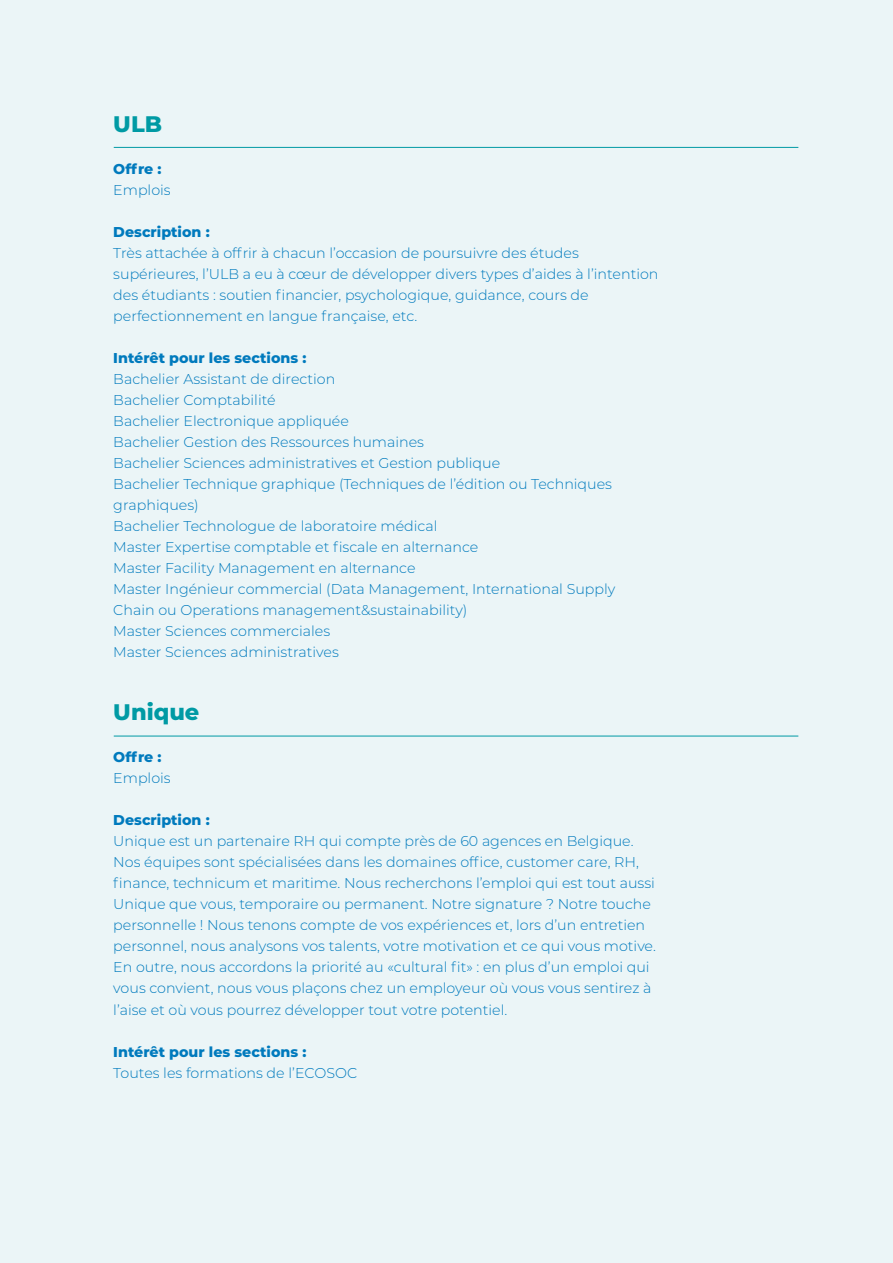
<style>
.page{position:relative;width:893px;height:1263px;background:#ebf5f7}
.page>*{position:absolute;margin:0;border:0;box-sizing:border-box;transform-origin:0 0}
.t1{font:800 22.5px "Montserrat";color:#009aa4}
.t2{font:300 14.25px/21px "Montserrat";color:#007abd}
.t3{font:800 14.25px "Montserrat";color:#007abd}
</style>
<div class="page">
<hr style="left:114px;top:147px;width:684px;height:1px;background:#009aa4">
<hr style="left:114px;top:736px;width:684px;height:1px;background:#009aa4">
<h1 class="t1" style="left:113px;top:108px;width:50px">ULB</h1>
<p class="t3" style="left:113px;top:159px;width:50px">Offre :</p>
<p class="t2" style="left:113px;top:179px;width:59px">Emplois</p>
<p class="t3" style="left:113px;top:222px;width:98px">Description :</p>
<p class="t2" style="left:113px;top:242px;width:547px">Très attachée à offrir à chacun l’occasion de poursuivre des études supérieures, l’ULB a eu à cœur de développer divers types d’aides à l’intention des étudiants : soutien financier, psychologique, guidance, cours de perfectionnement en langue française, etc.</p>
<p class="t3" style="left:113px;top:348px;width:195px">Intérêt pour les sections :</p>
<p class="t2" style="left:113px;top:368px;width:504px">Bachelier Assistant de direction<br>Bachelier Comptabilité<br>Bachelier Electronique appliquée<br>Bachelier Gestion des Ressources humaines<br>Bachelier Sciences administratives et Gestion publique<br>Bachelier Technique graphique (Techniques de l’édition ou Techniques graphiques)<br>Bachelier Technologue de laboratoire médical<br>Master Expertise comptable et fiscale en alternance<br>Master Facility Management en alternance<br>Master Ingénieur commercial (Data Management, International Supply Chain ou Operations management&amp;sustainability)<br>Master Sciences commerciales<br>Master Sciences administratives</p>
<h1 class="t1" style="left:113px;top:696px;width:88px">Unique</h1>
<p class="t3" style="left:113px;top:747px;width:50px">Offre :</p>
<p class="t2" style="left:113px;top:767px;width:59px">Emplois</p>
<p class="t3" style="left:113px;top:810px;width:98px">Description :</p>
<p class="t2" style="left:113px;top:830px;width:544px">Unique est un partenaire RH qui compte près de 60 agences en Belgique.<br>Nos équipes sont spécialisées dans les domaines office, customer care, RH, finance, technicum et maritime. Nous recherchons l’emploi qui est tout aussi Unique que vous, temporaire ou permanent. Notre signature ? Notre touche personnelle ! Nous tenons compte de vos expériences et, lors d’un entretien personnel, nous analysons vos talents, votre motivation et ce qui vous motive.<br>En outre, nous accordons la priorité au «cultural fit» : en plus d’un emploi qui vous convient, nous vous plaçons chez un employeur où vous vous sentirez à l’aise et où vous pourrez développer tout votre potentiel.</p>
<p class="t3" style="left:113px;top:1041px;width:195px">Intérêt pour les sections :</p>
<p class="t2" style="left:113px;top:1061px;width:245px">Toutes les formations de l’ECOSOC</p>
</div>
